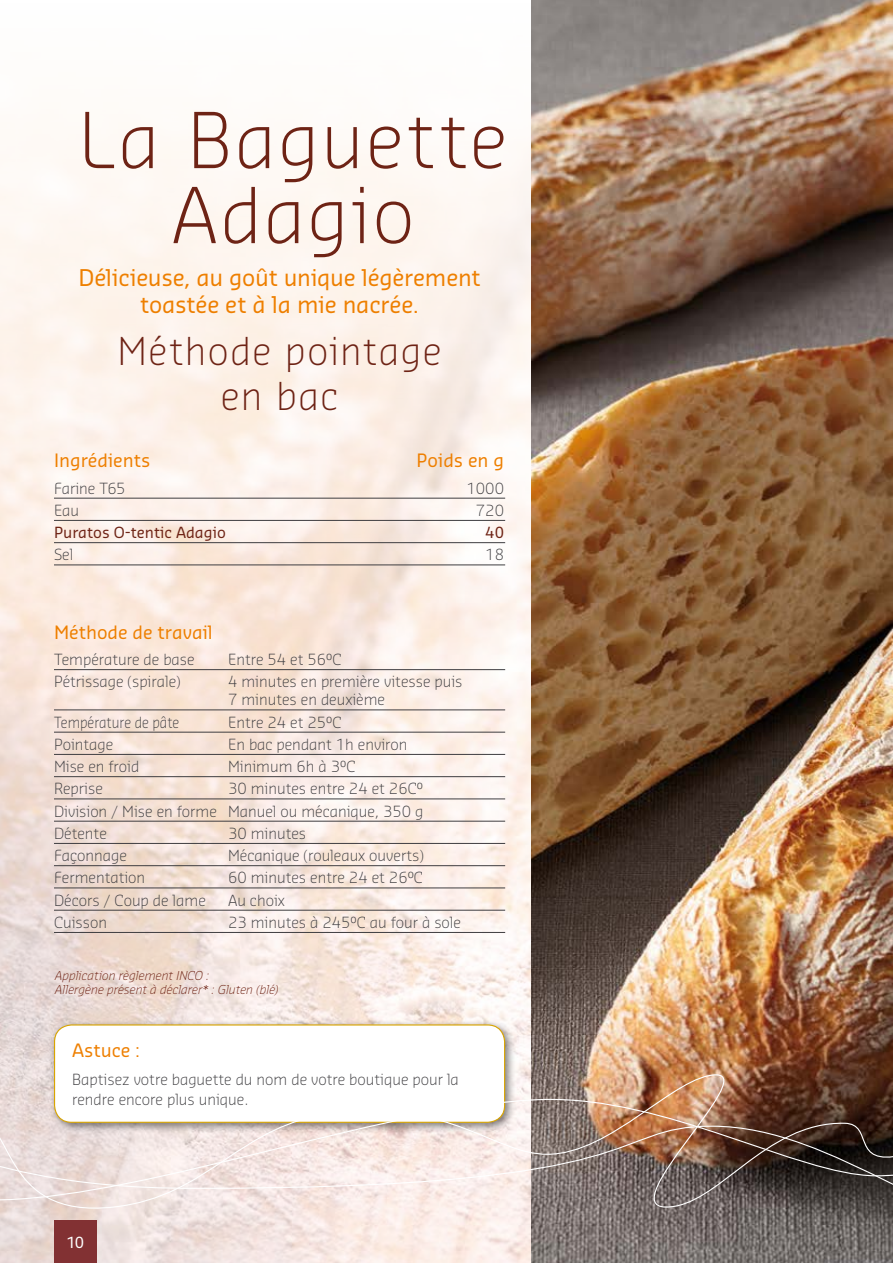
<style>
.page{position:relative;width:893px;height:1263px;background:#fff}
.page>*{position:absolute;margin:0;border:0;box-sizing:border-box;transform-origin:0 0}
.t1{font:300 75px/75px "Sansa Std";letter-spacing:.03em;color:#6e2315;text-align:center}
.t2{font:300 37.5px/45px "Sansa Std";letter-spacing:.04em;color:#6e2315;text-align:center}
.t3{font:22.5px/27px "Sansa Std";letter-spacing:-.01em;color:#ee7f00;text-align:center}
.t4{font:18px "Sansa Std";color:#ee7f00}
.t5{font:300 15px/22.2px "Sansa Std";color:#3e3d40}
.t6{font:15px "Sansa Std";color:#6e2315}
.t7{font:300 15px "Sansa Std";color:#3e3d40;scale:.9 1}
.t8{font:15px "Sansa Std";color:#fff}
.t9{font:italic 300 12px/14.4px "Sansa Std";letter-spacing:.005em;color:#6e2315}
</style>
<div class="page">
<img style="left:0;top:0;width:893px;height:1263px">
<hr style="left:54px;top:498px;width:451px;height:1px;background:#3e3d40">
<hr style="left:54px;top:520px;width:451px;height:1px;background:#3e3d40">
<hr style="left:54px;top:542px;width:451px;height:1px;background:#3e3d40">
<hr style="left:54px;top:564px;width:451px;height:1px;background:#3e3d40">
<div style="left:49px;top:1019px;width:467px;height:115px;background:#000;opacity:.5"></div>
<div style="left:55px;top:1025px;width:450px;height:97px;background:#fff;border-radius:17px"></div>
<svg style="left:0;top:1228px;width:893px;height:14px"></svg>
<img style="left:0;top:1034px;width:893px;height:194px">
<hr style="left:54px;top:669px;width:451px;height:1px;background:#3e3d40">
<hr style="left:54px;top:709px;width:451px;height:1px;background:#3e3d40">
<hr style="left:54px;top:732px;width:451px;height:1px;background:#3e3d40">
<hr style="left:54px;top:754px;width:451px;height:1px;background:#3e3d40">
<hr style="left:54px;top:776px;width:451px;height:1px;background:#3e3d40">
<hr style="left:54px;top:798px;width:451px;height:1px;background:#3e3d40">
<hr style="left:54px;top:821px;width:451px;height:1px;background:#3e3d40">
<hr style="left:54px;top:843px;width:451px;height:1px;background:#3e3d40">
<hr style="left:54px;top:865px;width:451px;height:1px;background:#3e3d40">
<hr style="left:54px;top:887px;width:451px;height:1px;background:#3e3d40">
<hr style="left:54px;top:910px;width:451px;height:1px;background:#3e3d40">
<hr style="left:54px;top:932px;width:451px;height:1px;background:#3e3d40">
<div style="left:54px;top:1221px;width:43px;height:42px;background:#823133"></div>
<h1 class="t1" style="left:78px;top:99px;width:430px">La Baguette<br>Adagio</h1>
<h3 class="t3" style="left:79px;top:263px;width:404px">Délicieuse, au goût unique légèrement toastée et à la mie nacrée.</h3>
<h2 class="t2" style="left:118px;top:327px;width:326px">Méthode pointage en bac</h2>
<p class="t4" style="left:54px;top:448px;width:98px">Ingrédients</p>
<p class="t4" style="left:417px;top:448px;width:89px">Poids en g</p>
<p class="t5" style="left:54px;top:476px;width:73px">Farine T65</p>
<p class="t5" style="left:466px;top:476px;width:39px">1000</p>
<p class="t5" style="left:54px;top:498px;width:27px">Eau</p>
<p class="t5" style="left:476px;top:498px;width:30px">720</p>
<p class="t6" style="left:54px;top:522px;width:173px">Puratos O-tentic Adagio</p>
<p class="t6" style="left:485px;top:522px;width:20px">40</p>
<p class="t5" style="left:54px;top:543px;width:21px">Sel</p>
<p class="t5" style="left:485px;top:543px;width:20px">18</p>
<p class="t4" style="left:54px;top:620px;width:160px">Méthode de travail</p>
<p class="t5" style="left:54px;top:648px;width:142px">Température de base</p>
<p class="t5" style="left:228px;top:648px;width:115px">Entre 54 et 56°C</p>
<p class="t5" style="left:54px;top:670px;width:128px">Pétrissage (spirale)</p>
<p class="t5" style="left:228px;top:672px;width:236px;line-height:18px">4 minutes en première vitesse puis<br>7 minutes en deuxième</p>
<p class="t7" style="left:54px;top:712px;width:141px">Température de pâte</p>
<p class="t5" style="left:228px;top:710px;width:115px">Entre 24 et 25°C</p>
<p class="t5" style="left:54px;top:732px;width:61px">Pointage</p>
<p class="t5" style="left:228px;top:732px;width:181px">En bac pendant 1h environ</p>
<p class="t5" style="left:54px;top:755px;width:87px">Mise en froid</p>
<p class="t5" style="left:228px;top:755px;width:129px">Minimum 6h à 3°C</p>
<p class="t5" style="left:54px;top:777px;width:50px">Reprise</p>
<p class="t5" style="left:54px;top:777px;width:371px;text-align:justify;text-indent:174px">30 minutes entre 24 et 26C° Division / Mise en forme Manuel ou mécanique, 350 g Détente</p>
<p class="t5" style="left:228px;top:821px;width:80px">30 minutes</p>
<p class="t5" style="left:54px;top:843px;width:74px">Façonnage</p>
<p class="t5" style="left:228px;top:843px;width:197px">Mécanique (rouleaux ouverts)</p>
<p class="t5" style="left:54px;top:866px;width:93px">Fermentation</p>
<p class="t5" style="left:228px;top:866px;width:196px">60 minutes entre 24 et 26°C</p>
<p class="t5" style="left:54px;top:888px;width:153px">Décors / Coup de lame</p>
<p class="t5" style="left:228px;top:888px;width:58px">Au choix</p>
<p class="t5" style="left:54px;top:910px;width:55px">Cuisson</p>
<p class="t5" style="left:228px;top:910px;width:235px">23 minutes à 245°C au four à sole</p>
<p class="t9" style="left:55px;top:968px;width:225px">Application règlement INCO :<br>Allergène présent à déclarer* : Gluten (blé)</p>
<p class="t4" style="left:72px;top:1039px;width:69px">Astuce :</p>
<p class="t5" style="left:72px;top:1069px;width:388px;line-height:19.5px">Baptisez votre baguette du nom de votre boutique pour la rendre encore plus unique.</p>
<p class="t8" style="left:66px;top:1232px;width:19px">10</p>
</div>
